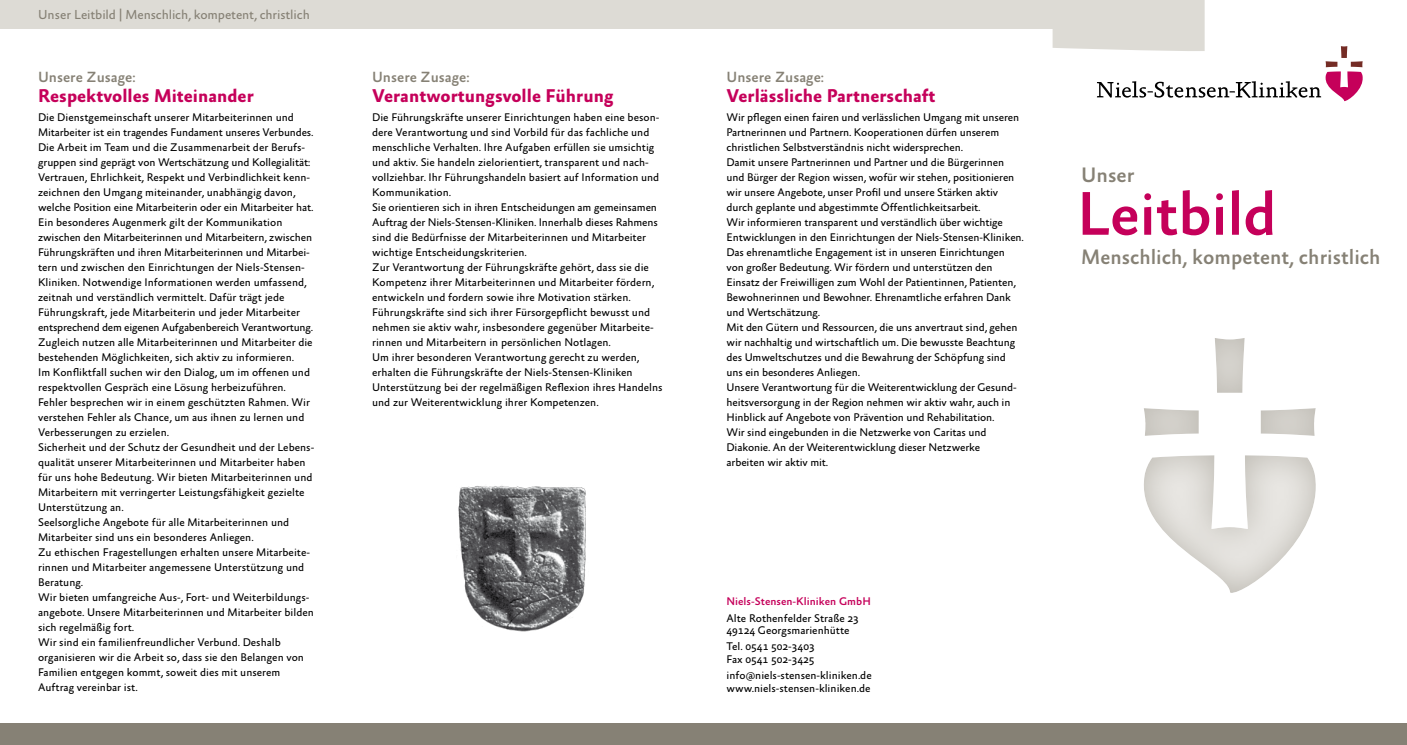
<style>
.page{position:relative;width:1407px;height:745px;background:#fff}
.page>*{position:absolute;margin:0;border:0;box-sizing:border-box;transform-origin:0 0}
.t1{font:500 62.5px "Absara Sans OT";letter-spacing:-.01em;color:#c5005a}
.t2{font:500 21.25px "Absara Sans OT";color:#868175}
.t3{font:700 18.75px "Absara Sans OT";color:#c5005a}
.t4{font:500 15px "Absara Sans OT";color:#868175}
.t5{font:13.25px "Absara Sans OT";letter-spacing:-.01em;color:#868175}
.t6{font:11.25px/15px "Absara Sans OT";color:#000}
.t7{font:500 11.25px "Absara Sans OT";color:#c5005a}
</style>
<div class="page">
<svg style="left:1052px;top:0;width:311px;height:101px"></svg>
<div style="left:0;top:723px;width:1407px;height:21px;background:#868175"></div>
<div style="left:0;top:0;width:1079px;height:28px;background:#dddbd5"></div>
<div style="left:1143px;top:337px;width:173px;height:255px;background:#868175;opacity:.42"></div>
<img style="left:458px;top:485px;width:128px;height:147px">
<p class="t5" style="left:38px;top:8px;width:273px">Unser Leitbild | Menschlich, kompetent, christlich</p>
<h3 class="t4" style="left:38px;top:69px;width:99px">Unsere Zusage:</h3>
<h3 class="t3" style="left:38px;top:86px;width:217px">Respektvolles Miteinander</h3>
<p class="t6" style="left:38px;top:110px;width:278px">Die Dienstgemeinschaft unserer Mitarbeiterinnen und Mitarbeiter ist ein tragendes Fundament unseres Verbundes.<br>Die Arbeit im Team und die Zusammenarbeit der Berufs&shy;gruppen sind geprägt von Wertschätzung und Kollegialität:<br>Vertrauen, Ehrlichkeit, Respekt und Verbindlichkeit kenn&shy;zeichnen den Umgang miteinander, unabhängig davon, welche Position eine Mitarbeiterin oder ein Mitarbeiter hat.<br>Ein besonderes Augenmerk gilt der Kommunikation zwischen den Mitarbeiterinnen und Mitarbeitern, zwischen Führungskräften und ihren Mitarbeiterinnen und Mitarbei&shy;tern und zwischen den Einrichtungen der Niels-Stensen-Kliniken. Notwendige Informationen werden umfassend, zeitnah und verständlich vermittelt. Dafür trägt jede Führungskraft, jede Mitarbeiterin und jeder Mitarbeiter entsprechend dem eigenen Aufgabenbereich Verantwortung.<br>Zugleich nutzen alle Mitarbeiterinnen und Mitarbeiter die bestehenden Möglichkeiten, sich aktiv zu informieren.<br>Im Konfliktfall suchen wir den Dialog, um im offenen und respektvollen Gespräch eine Lösung herbeizuführen.<br>Fehler besprechen wir in einem geschützten Rahmen. Wir verstehen Fehler als Chance, um aus ihnen zu lernen und Verbesserungen zu erzielen.<br>Sicherheit und der Schutz der Gesundheit und der Lebens&shy;qualität unserer Mitarbeiterinnen und Mitarbeiter haben für uns hohe Bedeutung. Wir bieten Mitarbeiterinnen und Mitarbeitern mit verringerter Leistungsfähigkeit gezielte Unterstützung an.<br>Seelsorgliche Angebote für alle Mitarbeiterinnen und Mitarbeiter sind uns ein besonderes Anliegen.<br>Zu ethischen Fragestellungen erhalten unsere Mitarbeite&shy;rinnen und Mitarbeiter angemessene Unterstützung und Beratung.<br>Wir bieten umfangreiche Aus-, Fort- und Weiterbildungs&shy;angebote. Unsere Mitarbeiterinnen und Mitarbeiter bilden sich regelmäßig fort.<br>Wir sind ein familienfreundlicher Verbund. Deshalb organisieren wir die Arbeit so, dass sie den Belangen von Familien entgegen kommt, soweit dies mit unserem Auftrag vereinbar ist.</p>
<h3 class="t4" style="left:372px;top:69px;width:99px">Unsere Zusage:</h3>
<h3 class="t3" style="left:372px;top:86px;width:243px">Verantwortungsvolle Führung</h3>
<p class="t6" style="left:372px;top:110px;width:292px">Die Führungskräfte unserer Einrichtungen haben eine beson&shy;dere Verantwortung und sind Vorbild für das fachliche und menschliche Verhalten. Ihre Aufgaben erfüllen sie umsichtig und aktiv. Sie handeln zielorientiert, transparent und nach&shy;vollziehbar. Ihr Führungshandeln basiert auf Information und Kommunikation.<br>Sie orientieren sich in ihren Entscheidungen am gemeinsamen Auftrag der Niels-Stensen-Kliniken. Innerhalb dieses Rahmens sind die Bedürfnisse der Mitarbeiterinnen und Mitarbeiter wichtige Entscheidungskriterien.<br>Zur Verantwortung der Führungskräfte gehört, dass sie die Kompetenz ihrer Mitarbeiterinnen und Mitarbeiter fördern, entwickeln und fordern sowie ihre Motivation stärken.<br>Führungskräfte sind sich ihrer Fürsorgepflicht bewusst und nehmen sie aktiv wahr, insbesondere gegenüber Mitarbeite&shy;rinnen und Mitarbeitern in persönlichen Notlagen.<br>Um ihrer besonderen Verantwortung gerecht zu werden, erhalten die Führungskräfte der Niels-Stensen-Kliniken Unterstützung bei der regelmäßigen Reflexion ihres Handelns und zur Weiterentwicklung ihrer Kompetenzen.</p>
<h3 class="t4" style="left:726px;top:69px;width:99px">Unsere Zusage:</h3>
<h3 class="t3" style="left:726px;top:86px;width:211px">Verlässliche Partnerschaft</h3>
<p class="t6" style="left:726px;top:110px;width:299px">Wir pflegen einen fairen und verlässlichen Umgang mit unseren Partnerinnen und Partnern. Kooperationen dürfen unserem christlichen Selbstverständnis nicht widersprechen.<br>Damit unsere Partnerinnen und Partner und die Bürgerinnen und Bürger der Region wissen, wofür wir stehen, positionieren wir unsere Angebote, unser Profil und unsere Stärken aktiv durch geplante und abgestimmte Öffentlichkeitsarbeit.<br>Wir informieren transparent und verständlich über wichtige Entwicklungen in den Einrichtungen der Niels-Stensen-Kliniken.<br>Das ehrenamtliche Engagement ist in unseren Einrichtungen von großer Bedeutung. Wir fördern und unterstützen den Einsatz der Freiwilligen zum Wohl der Patientinnen, Patienten, Bewohnerinnen und Bewohner. Ehrenamtliche erfahren Dank und Wertschätzung.<br>Mit den Gütern und Ressourcen, die uns anvertraut sind, gehen wir nachhaltig und wirtschaftlich um. Die bewusste Beachtung des Umweltschutzes und die Bewahrung der Schöpfung sind uns ein besonderes Anliegen.<br>Unsere Verantwortung für die Weiterentwicklung der Gesund&shy;heitsversorgung in der Region nehmen wir aktiv wahr, auch in Hinblick auf Angebote von Prävention und Rehabilitation.<br>Wir sind eingebunden in die Netzwerke von Caritas und Diakonie. An der Weiterentwicklung dieser Netzwerke<br>arbeiten wir aktiv mit.</p>
<p class="t7" style="left:726px;top:595px;width:146px">Niels-Stensen-Kliniken GmbH</p>
<p class="t6" style="left:726px;top:612px;width:134px;line-height:12.5px">Alte Rothenfelder Straße 23<br>49124 Georgsmarienhütte</p>
<p class="t6" style="left:726px;top:640px;width:90px;line-height:12.5px">Tel. 0541 502-3403<br>Fax 0541 502-3425</p>
<p class="t6" style="left:726px;top:669px;width:147px;line-height:12.5px">info@niels-stensen-kliniken.de www.niels-stensen-kliniken.de</p>
<h2 class="t2" style="left:1081px;top:164px;width:55px">Unser</h2>
<h1 class="t1" style="left:1077px;top:181px;width:201px">Leitbild</h1>
<h2 class="t2" style="left:1081px;top:245px;width:301px">Menschlich, kompetent, christlich</h2>
</div>
